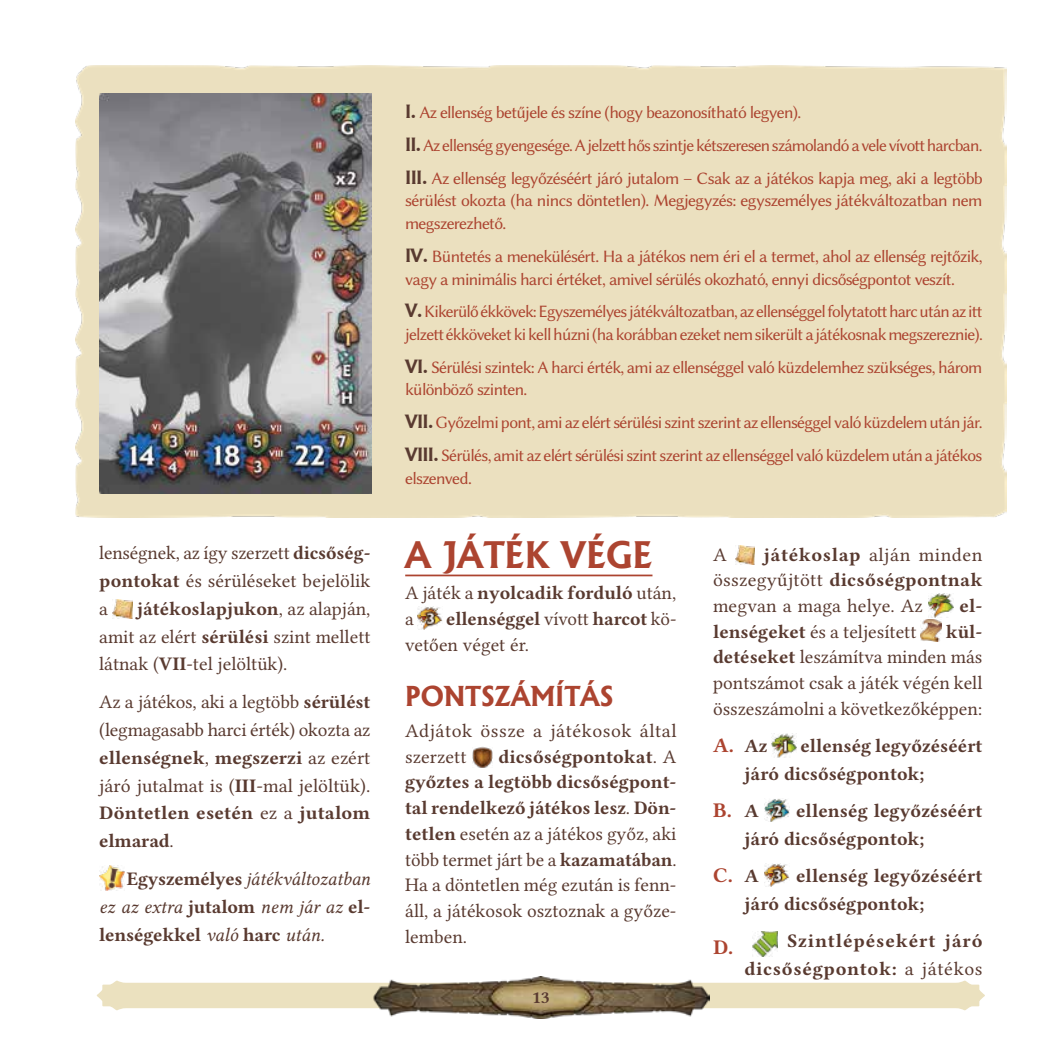
<style>
.page{position:relative;width:1042px;height:1042px;background:#fff}
.page>*{position:absolute;margin:0;border:0;box-sizing:border-box;transform-origin:0 0}
.t1{font:700 35px "Albertus";color:#ac4430}
.t2{font:700 26.25px "Albertus";color:#ac4430}
.t3{font:700 21px "Libertinus Serif";color:#ac4430}
.t4{font:19.25px/25.7px "Libertinus Serif";color:#593a30;text-align:justify}
.t5{font:700 19.25px/27.5px "Libertinus Serif";color:#593a30}
.t6{font:italic 19.25px/27.8px "Libertinus Serif";letter-spacing:-.005em;color:#593a30;text-align:justify}
.t7{font:700 19.25px/27.5px "Libertinus Serif";letter-spacing:.045em;color:#593a30;text-align:right}
.t8{font:19.25px/25.7px "Libertinus Serif";letter-spacing:.03em;color:#593a30}
.t9{font:17.5px/22.8px "Libertinus Sans";letter-spacing:-.04em;color:#ac4430}
.t10{font:700 17.5px "Libertinus Serif";color:#593a30}
.s1{font-weight:700}
.s2{font-weight:700;font-style:normal}
.s3{font-family:"Albertus";font-weight:700;color:#593a30}
.s4{font-weight:400}
.s5{font-size:19.25px;color:#593a30}
</style>
<div class="page">
<svg style="left:97px;top:980px;width:888px;height:30px"></svg>
<img style="left:372px;top:977px;width:337px;height:41px">
<div style="left:76px;top:66px;width:930px;height:451px;background:#ebe0bf"></div>
<img style="left:113px;top:599px;width:19px;height:19px">
<img style="left:99px;top:865px;width:25px;height:25px">
<hr style="left:405px;top:574px;width:247px;height:2px;background:#ac4430">
<img style="left:417px;top:606px;width:25px;height:23px">
<img style="left:472px;top:746px;width:20px;height:22px">
<img style="left:735px;top:545px;width:20px;height:19px">
<img style="left:929px;top:594px;width:25px;height:24px">
<img style="left:920px;top:619px;width:22px;height:22px">
<img style="left:771px;top:733px;width:25px;height:24px">
<img style="left:765px;top:799px;width:24px;height:22px">
<img style="left:765px;top:863px;width:24px;height:23px">
<img style="left:753px;top:931px;width:25px;height:25px">
<img style="left:99px;top:93px;width:272px;height:400px">
<p class="t4" style="left:99px;top:539px;width:273px;line-height:27.8px">lenségnek, az így szerzett <span class="s1">dicsőség&shy;pontokat</span> és sérüléseket bejelölik a</p>
<p class="t4" style="left:99px;top:594px;width:273px;line-height:27.8px;text-indent:38px"><span class="s1">játékoslapjukon</span>, az alapján, amit az elért <span class="s1">sérülési</span> szint mellett látnak (<span class="s1">VII</span>-tel jelöltük).</p>
<p class="t4" style="left:99px;top:688px;width:273px;line-height:27.8px">Az a játékos, aki a legtöbb <span class="s1">sérülést </span>(legmagasabb harci érték) okozta az <span class="s1">ellenségnek</span>, <span class="s1">megszerzi</span> az ezért járó jutalmat is (<span class="s1">III</span>-mal jelöltük).<br><span class="s1">Döntetlen esetén</span> ez a <span class="s1">jutalom elmarad</span>.</p>
<p class="t6" style="left:99px;top:865px;width:273px;text-indent:28px"><span class="s2">Egyszemélyes</span> játékváltozatban ez az extra <span class="s2">jutalom</span> nem jár az <span class="s2">el&shy;lenségekkel</span> való <span class="s2">harc</span> után.</p>
<p class="t9" style="left:405px;top:96px;width:579px;line-height:32.7px"><span class="s3">I.</span> Az ellenség betűjele és színe (hogy beazonosítható legyen).<br><span class="s3">II.</span>Az ellenség gyengesége. A jelzett hős szintje kétszeresen számolandó a vele vívott harcban.<br><span class="s3">III.</span> Az ellenség legyőzéséért járó jutalom – Csak az a játékos kapja meg, aki a legtöbb</p>
<p class="t9" style="left:405px;top:189px;width:579px">sérülést okozta (ha nincs döntetlen). Megjegyzés: egyszemélyes játékváltozatban nem megszerezhető.</p>
<p class="t9" style="left:405px;top:245px;width:579px"><span class="s3">IV.</span> Büntetés a menekülésért. Ha a játékos nem éri el a termet, ahol az ellenség rejtőzik, vagy a minimális harci értéket, amivel sérülés okozható, ennyi dicsőségpontot veszít.</p>
<p class="t9" style="left:405px;top:300px;width:579px"><span class="s3">V.</span>Kikerülő ékkövek: Egyszemélyes játékváltozatban, az ellenséggel folytatott harc után az itt jelzett ékköveket ki kell húzni (ha korábban ezeket nem sikerült a játékosnak megszereznie).</p>
<p class="t9" style="left:405px;top:356px;width:579px"><span class="s3">VI.</span> Sérülési szintek: A harci érték, ami az ellenséggel való küzdelemhez szükséges, három különböző szinten.</p>
<p class="t9" style="left:405px;top:406px;width:579px;line-height:32.7px"><span class="s3">VII.</span> Győzelmi pont, ami az elért sérülési szint szerint az ellenséggel való küzdelem után jár.<br><span class="s3">VIII.</span> Sérülés, amit az elért sérülési szint szerint az ellenséggel való küzdelem után a játékos</p>
<p class="t9" style="left:405px;top:467px;width:68px">elszenved.</p>
<h1 class="t1" style="left:405px;top:534px;width:249px">A JÁTÉK VÉGE</h1>
<p class="t5" style="left:405px;top:580px;width:272px;line-height:25.7px"><span class="s4">A játék a</span> nyolcadik forduló <span class="s4">után, a</span></p>
<p class="t4" style="left:405px;top:605px;width:273px;text-indent:41px"><span class="s1">ellenséggel</span> vívott <span class="s1">harcot</span> kö&shy;vetően véget ér.</p>
<h2 class="t2" style="left:405px;top:680px;width:210px">PONTSZÁMÍTÁS</h2>
<p class="t8" style="left:405px;top:717px;width:273px">Adjátok össze a játékosok által szerzett</p>
<p class="t4" style="left:405px;top:743px;width:273px;text-indent:93px"><span class="s1">dicsőségpontokat</span>. A <span class="s1">győztes a legtöbb dicsőségpont&shy;tal rendelkező játékos lesz</span>. <span class="s1">Dön&shy;tetlen</span> esetén az a játékos győz, aki több termet járt be a <span class="s1">kazamatában</span>.<br>Ha a döntetlen még ezután is fenn&shy;áll, a játékosok osztoznak a győze&shy;lemben.</p>
<p class="t10" style="left:532px;top:985px;width:19px">13</p>
<p class="t4" style="left:713px;top:541px;width:271px;text-indent:51px"><span class="s1">játékoslap</span> alján minden összegyűjtött <span class="s1">dicsőségpontnak </span>megvan a maga helye. Az</p>
<p class="t4" style="left:713px;top:541px;width:15px">A</p>
<p class="t5" style="left:959px;top:592px;width:25px">el-</p>
<p class="t4" style="left:713px;top:618px;width:271px;text-indent:233px"><span class="s1">kül&shy;detéseket</span> leszámítva minden más pontszámot csak a játék végén kell összeszámolni a következőképpen:</p>
<p class="t3" style="left:713px;top:731px;width:56px">A. <span class="s5">Az</span></p>
<p class="t4" style="left:713px;top:618px;width:205px"><span class="s1">lenségeket</span> és a teljesített</p>
<p class="t5" style="left:744px;top:732px;width:239px;text-indent:56px">ellenség legyőzéséért járó dicsőségpontok;</p>
<p class="t3" style="left:713px;top:796px;width:47px">B. <span class="s5">A</span></p>
<p class="t5" style="left:744px;top:797px;width:239px;text-indent:51px">ellenség legyőzéséért járó dicsőségpontok;</p>
<p class="t3" style="left:713px;top:861px;width:47px">C. <span class="s5">A</span></p>
<p class="t5" style="left:744px;top:861px;width:239px;text-indent:51px">ellenség legyőzéséért járó dicsőségpontok;</p>
<p class="t3" style="left:713px;top:932px;width:22px">D.</p>
<p class="t7" style="left:744px;top:926px;width:239px">Szintlépésekért járó dicsőségpontok: <span class="s4">a játékos</span></p>
</div>
